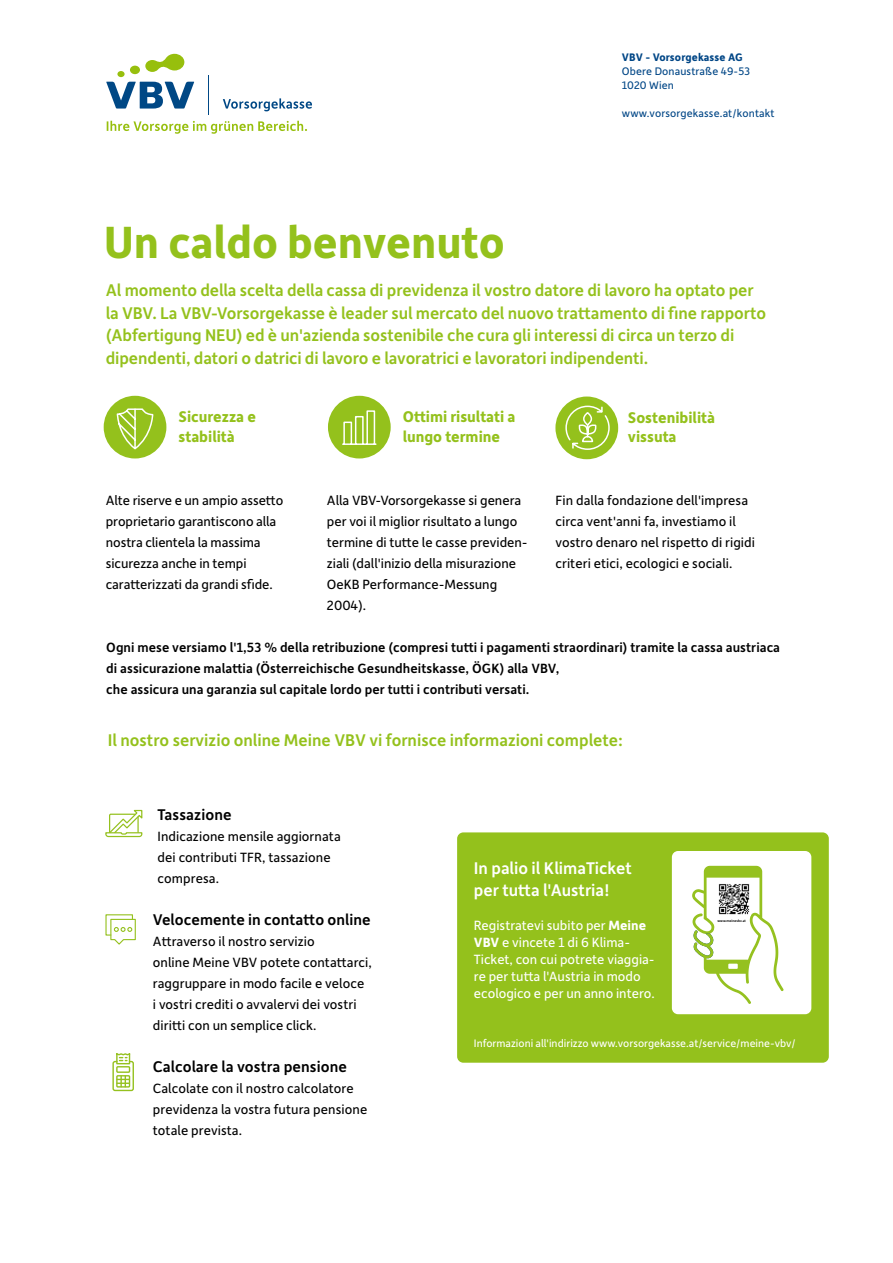
<style>
.page{position:relative;width:893px;height:1263px;background:#fff}
.page>*{position:absolute;margin:0;border:0;box-sizing:border-box;transform-origin:0 0}
.t1{font:700 48px "Depot New";color:#94c11c}
.t2{font:500 18px/22.5px "Depot New";letter-spacing:-.005em;color:#94c11c}
.t3{font:500 18px/21.6px "Depot New";color:#fff}
.t4{font:700 16.5px/19.5px "Depot New";color:#94c11c}
.t5{font:500 16.5px "Depot New";letter-spacing:.005em;color:#000}
.t6{font:14.25px/21px "Depot New";letter-spacing:.005em;color:#000}
.t7{font:500 14.25px/21px "Depot New";letter-spacing:.005em;color:#000}
.t8{font:14.25px/17.1px "Depot New";color:#fff}
.t9{font:11.7px/14px "Depot New";letter-spacing:.01em;color:#004686}
.t10{font:700 11.7px "Depot New";letter-spacing:.01em;color:#004686}
.t11{font:11.55px "Depot New";color:#fff}
.t12{font:500 3.75px "Depot New";color:#000}
.s1{font-weight:700}
</style>
<div class="page">
<svg style="left:223px;top:98px;width:89px;height:13px"></svg>
<svg style="left:107px;top:121px;width:200px;height:13px"></svg>
<svg style="left:106px;top:54px;width:88px;height:55px"></svg>
<hr style="left:208px;top:76px;width:1px;height:39px;background:#004885">
<div style="left:328px;top:396px;width:63px;height:62px;background:#94c11c;border-radius:50%"></div>
<div style="left:555px;top:396px;width:63px;height:63px;background:#94c11c;border-radius:50%"></div>
<svg style="left:105px;top:809px;width:38px;height:29px"></svg>
<svg style="left:115px;top:1053px;width:16px;height:12px"></svg>
<div style="left:112px;top:1061px;width:22px;height:30px;border:1px solid #95c11f;border-radius:2px"></div>
<div style="left:116px;top:1066px;width:14px;height:7px;border:1px solid #95c11f"></div>
<div style="left:116px;top:1075px;width:14px;height:12px;border:1px solid #95c11f"></div>
<svg style="left:117px;top:1076px;width:12px;height:11px"></svg>
<svg style="left:565px;top:405px;width:45px;height:46px"></svg>
<svg style="left:105px;top:914px;width:31px;height:31px"></svg>
<svg style="left:342px;top:410px;width:35px;height:35px"></svg>
<div style="left:104px;top:396px;width:62px;height:62px;background:#94c11c;border-radius:50%"></div>
<svg style="left:116px;top:408px;width:38px;height:42px"></svg>
<div style="left:457px;top:832px;width:372px;height:231px;background:#94c11c;border-radius:6px"></div>
<div style="left:672px;top:851px;width:139px;height:163px;background:#fff;border-radius:6px"></div>
<svg style="left:692px;top:866px;width:91px;height:138px"></svg>
<img style="left:717px;top:883px;width:33px;height:33px">
<p class="t10" style="left:622px;top:50px;width:123px">VBV - Vorsorgekasse AG</p>
<p class="t9" style="left:622px;top:64px;width:130px">Obere Donaustraße 49-53<br>1020 Wien</p>
<p class="t9" style="left:622px;top:106px;width:154px">www.vorsorgekasse.at/kontakt</p>
<h1 class="t1" style="left:104px;top:211px;width:403px">Un caldo benvenuto</h1>
<p class="t2" style="left:106px;top:278px;width:662px">Al momento della scelta della cassa di previdenza il vostro datore di lavoro ha optato per la VBV. La VBV-Vorsorgekasse è leader sul mercato del nuovo trattamento di fine rapporto (Abfertigung NEU) ed è un'azienda sostenibile che cura gli interessi di circa un terzo di dipendenti, datori o datrici di lavoro e lavoratrici e lavoratori indipendenti.</p>
<p class="t4" style="left:179px;top:407px;width:79px">Sicurezza e stabilità</p>
<p class="t6" style="left:106px;top:489px;width:179px">Alte riserve e un ampio assetto proprietario garantiscono alla nostra clientela la massima sicurezza anche in tempi caratterizzati da grandi sfide.</p>
<p class="t4" style="left:403px;top:407px;width:114px">Ottimi risultati a lungo termine</p>
<p class="t4" style="left:628px;top:407px;width:89px">Sostenibilità vissuta</p>
<p class="t6" style="left:327px;top:489px;width:202px">Alla VBV-Vorsorgekasse si genera per voi il miglior risultato a lungo termine di tutte le casse previden&shy;ziali (dall'inizio della misurazione<br>OeKB Performance-Messung<br>2004).</p>
<p class="t6" style="left:555px;top:489px;width:201px">Fin dalla fondazione dell'impresa circa vent'anni fa, investiamo il vostro denaro nel rispetto di rigidi criteri etici, ecologici e sociali.</p>
<p class="t7" style="left:106px;top:636px;width:675px">Ogni mese versiamo l'1,53 % della retribuzione (compresi tutti i pagamenti straordinari) tramite la cassa austriaca di assicurazione malattia (Österreichische Gesundheitskasse, ÖGK) alla VBV,<br>che assicura una garanzia sul capitale lordo per tutti i contributi versati.</p>
<p class="t2" style="left:108px;top:728px;width:517px">Il nostro servizio online Meine VBV vi fornisce informazioni complete:</p>
<p class="t5" style="left:158px;top:804px;width:75px">Tassazione</p>
<p class="t6" style="left:158px;top:825px;width:185px">Indicazione mensile aggiornata dei contributi TFR, tassazione compresa.</p>
<p class="t5" style="left:153px;top:909px;width:219px">Velocemente in contatto online</p>
<p class="t6" style="left:153px;top:930px;width:220px">Attraverso il nostro servizio<br>online Meine VBV potete contattarci, raggruppare in modo facile e veloce<br>i vostri crediti o avvalervi dei vostri diritti con un semplice click.</p>
<p class="t5" style="left:153px;top:1056px;width:196px">Calcolare la vostra pensione</p>
<p class="t6" style="left:153px;top:1077px;width:216px">Calcolate con il nostro calcolatore previdenza la vostra futura pensione totale prevista.</p>
<p class="t3" style="left:474px;top:856px;width:160px">In palio il KlimaTicket per tutta l'Austria!</p>
<p class="t8" style="left:474px;top:916px;width:182px">Registratevi subito per <span class="s1">Meine<br>VBV</span> e vincete 1 di 6 Klima-<br>Ticket, con cui potrete viaggia&shy;re per tutta l'Austria in modo ecologico e per un anno intero.</p>
<p class="t11" style="left:474px;top:1036px;width:323px">Informazioni all'indirizzo www.vorsorgekasse.at/service/meine-vbv/</p>
<p class="t12" style="left:717px;top:918px;width:30px">www.meinevbv.at</p>
</div>
